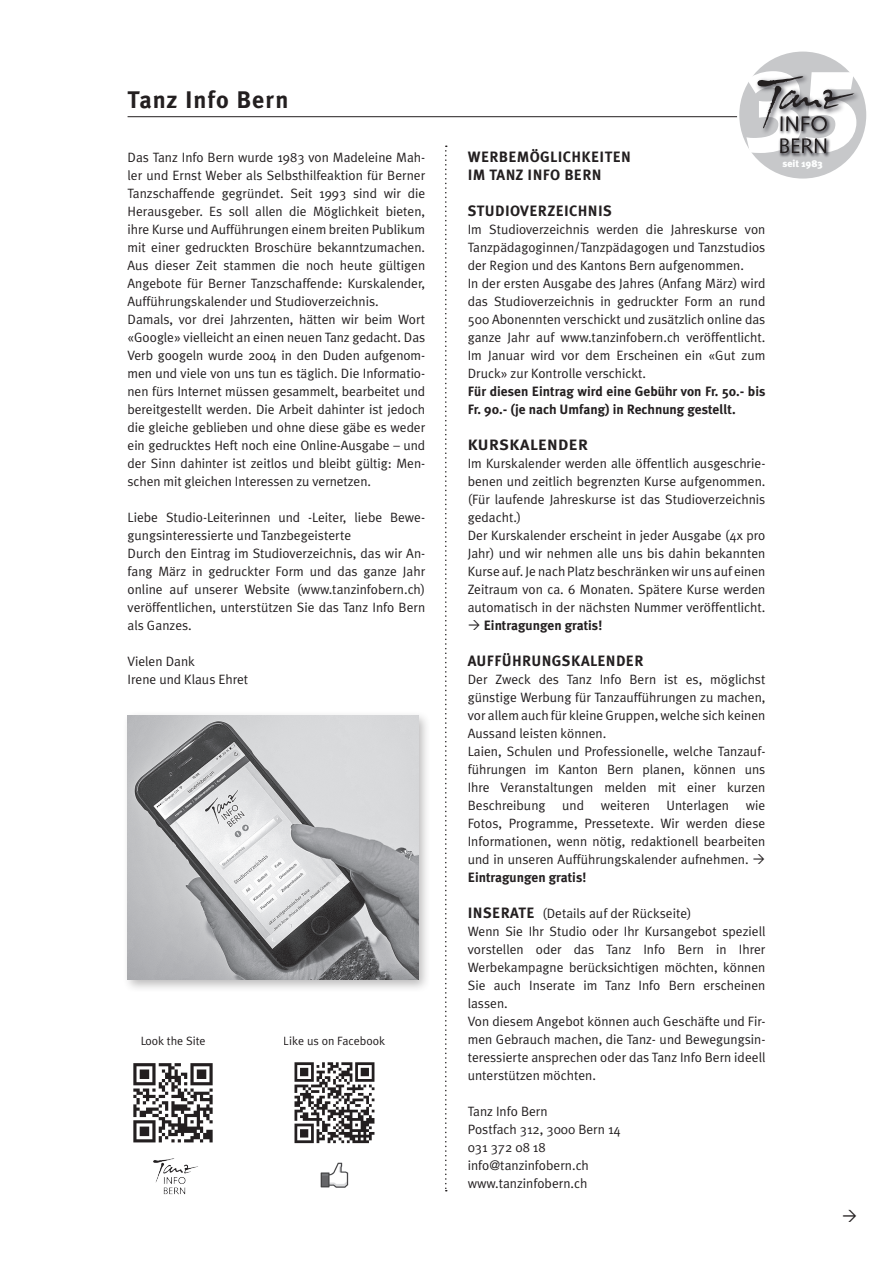
<style>
.page{position:relative;width:893px;height:1263px;background:#fff}
.page>*{position:absolute;margin:0;border:0;box-sizing:border-box;transform-origin:0 0}
.t1{font:900 113.55px "Meta Plus";color:#fff}
.t2{font:700 24px "Meta Plus";letter-spacing:.04em;color:#231f20}
.t3{font:700 15px "Meta Plus";letter-spacing:.025em;color:#231f20}
.t4{font:700 15px "Meta Plus";letter-spacing:.025em;color:#231f20;scale:1.09 1}
.t5{font:13.5px/18px "Meta Plus Normal";color:#231f20}
.t6{font:700 13.5px/18px "Meta Plus";color:#231f20}
.t7{font:12px "Meta Plus Normal";color:#231f20}
.t8{font:900 10.05px "Meta Plus";color:#fdfefe}
</style>
<div class="page">
<hr style="left:128px;top:116px;width:609px;height:1px;background:#231f20">
<div style="left:123px;top:711px;width:309px;height:282px;background:#231f20;opacity:.3"></div>
<img style="left:128px;top:715px;width:290px;height:264px">
<svg style="left:445px;top:146px;width:2px;height:1045px"></svg>
<img style="left:294px;top:1062px;width:81px;height:82px">
<img style="left:133px;top:1063px;width:80px;height:80px">
<img style="left:321px;top:1163px;width:27px;height:24px">
<img style="left:153px;top:1158px;width:45px;height:37px">
<div style="left:739px;top:52px;width:127px;height:127px;background:#c7c8ca;border-radius:50%"></div>
<img style="left:753px;top:72px;width:110px;height:65px">
<img style="left:778px;top:131px;width:55px;height:26px">
<svg style="left:757px;top:76px;width:98px;height:55px"></svg>
<svg style="left:780px;top:138px;width:46px;height:15px"></svg>
<h2 class="t2" style="left:128px;top:86px;width:162px">Tanz Info Bern</h2>
<p class="t5" style="left:128px;top:148px;width:299px">Das Tanz Info Bern wurde 1983 von Madeleine Mah&shy;ler und Ernst Weber als Selbsthilfeaktion für Berner Tanzschaffende gegründet. Seit 1993 sind wir die Herausgeber. Es soll allen die Möglichkeit bieten, ihre Kurse und Aufführungen einem breiten Publikum mit einer gedruckten Broschüre bekanntzumachen.<br>Aus dieser Zeit stammen die noch heute gültigen Angebote für Berner Tanzschaffende: Kurskalender, Aufführungskalender und Studioverzeichnis.<br>Damals, vor drei Jahrzenten, hätten wir beim Wort «Google» vielleicht an einen neuen Tanz gedacht. Das Verb googeln wurde 2004 in den Duden aufgenom&shy;men und viele von uns tun es täglich. Die Informatio&shy;nen fürs Internet müssen gesammelt, bearbeitet und bereitgestellt werden. Die Arbeit dahinter ist jedoch die gleiche geblieben und ohne diese gäbe es weder ein gedrucktes Heft noch eine Online-Ausgabe – und der Sinn dahinter ist zeitlos und bleibt gültig: Men&shy;schen mit gleichen Interessen zu vernetzen.</p>
<p class="t5" style="left:128px;top:508px;width:299px">Liebe Studio-Leiterinnen und -Leiter, liebe Bewe&shy;gungsinteressierte und Tanzbegeisterte<br>Durch den Eintrag im Studioverzeichnis, das wir An&shy;fang März in gedruckter Form und das ganze Jahr online auf unserer Website (www.tanzinfobern.ch) veröffentlichen, unterstützen Sie das Tanz Info Bern als Ganzes.</p>
<p class="t5" style="left:128px;top:652px;width:122px">Vielen Dank<br>Irene und Klaus Ehret</p>
<p class="t7" style="left:140px;top:1034px;width:67px">Look the Site</p>
<p class="t7" style="left:284px;top:1034px;width:103px">Like us on Facebook</p>
<h1 class="t1" style="left:746px;top:26px;width:115px">35</h1>
<p class="t8" style="left:782px;top:158px;width:42px">seit 1983</p>
<p class="t3" style="left:468px;top:148px;width:42px">Werbem</p>
<p class="t3" style="left:530px;top:148px;width:70px">ögli chkeite</p>
<p class="t3" style="left:621px;top:148px;width:11px">n</p>
<p class="t3" style="left:468px;top:166px;width:135px">im Tanz Info Bern</p>
<p class="t3" style="left:468px;top:202px;width:146px">Studioverzeichnis</p>
<p class="t5" style="left:468px;top:220px;width:299px">Im Studioverzeichnis werden die Jahreskurse von Tanzpädagoginnen/Tanzpädagogen und Tanzstudios der Region und des Kantons Bern aufgenommen.<br>In der ersten Ausgabe des Jahres (Anfang März) wird das Studioverzeichnis in gedruckter Form an rund 500 Abonennten verschickt und zusätzlich online das ganze Jahr auf www.tanzinfobern.ch veröffentlicht.<br>Im Januar wird vor dem Erscheinen ein «Gut zum Druck» zur Kontrolle verschickt.</p>
<p class="t6" style="left:468px;top:382px;width:299px">Für diesen Eintrag wird eine Gebühr von Fr. 50.- bis<br>Fr. 90.- (je nach U mfang) in Rechnung gestellt.</p>
<p class="t4" style="left:468px;top:436px;width:112px">Kurskalende r</p>
<p class="t5" style="left:468px;top:454px;width:299px">Im Kurskalender werden alle öffentlich ausgeschrie&shy;benen und zeitlich begrenzten Kurse aufgenommen. (Für laufende Jahreskurse ist das Studioverzeichnis gedacht.)<br>Der Kurskalender erscheint in jeder Ausgabe (4x pro Jahr) und wir nehmen alle uns bis dahin bekannten Kurse auf. Je nach Platz beschränken wir uns auf einen Zeitraum von ca. 6 Monaten. Spätere Kurse werden automatisch in der nächsten Nummer veröffentlicht.</p>
<p class="t6" style="left:484px;top:616px;width:120px">Eintragungen gratis!</p>
<p class="t3" style="left:468px;top:652px;width:177px">Aufführungskalender</p>
<p class="t5" style="left:468px;top:670px;width:299px">Der Zweck des Tanz Info Bern ist es, möglichst günstige Werbung für Tanzaufführungen zu machen, vor allem auch für kleine Gruppen, welche sich keinen Aussand leisten können.<br>Laien, Schulen und Professionelle, welche Tanzauf&shy;führungen im Kanton Bern planen, können uns Ihre Veranstaltungen melden mit einer kurzen Beschreibung und weiteren Unterlagen wie Fotos, Programme, Pressetexte. Wir werden diese Informationen, wenn nötig, redaktionell bearbeiten und in unseren Aufführungskalender aufnehmen.</p>
<p class="t6" style="left:468px;top:868px;width:120px">Eintragungen gratis!</p>
<p class="t3" style="left:468px;top:904px;width:52px">Inserate</p>
<p class="t5" style="left:468px;top:904px;width:299px;text-indent:75px">(Details auf der Rückseite)<br>Wenn Sie Ihr Studio oder Ihr Kursangebot speziell vorstellen oder das Tanz Info Bern in Ihrer Werbekampagne berücksichtigen möchten, können Sie auch Inserate im Tanz Info Bern erscheinen lassen.<br>Von diesem Angebot können auch Geschäfte und Fir&shy;men Gebrauch machen, die Tanz- und Bewegungsin&shy;teressierte ansprechen oder das Tanz Info Bern ideell unterstützen möchten.</p>
<p class="t5" style="left:468px;top:1102px;width:154px">Tanz Info Bern<br>Postfach 312, 3000 Bern 14<br>031 372 08 18 info@tanzinfobern.ch www.tanzinfobern.ch</p>
</div>
